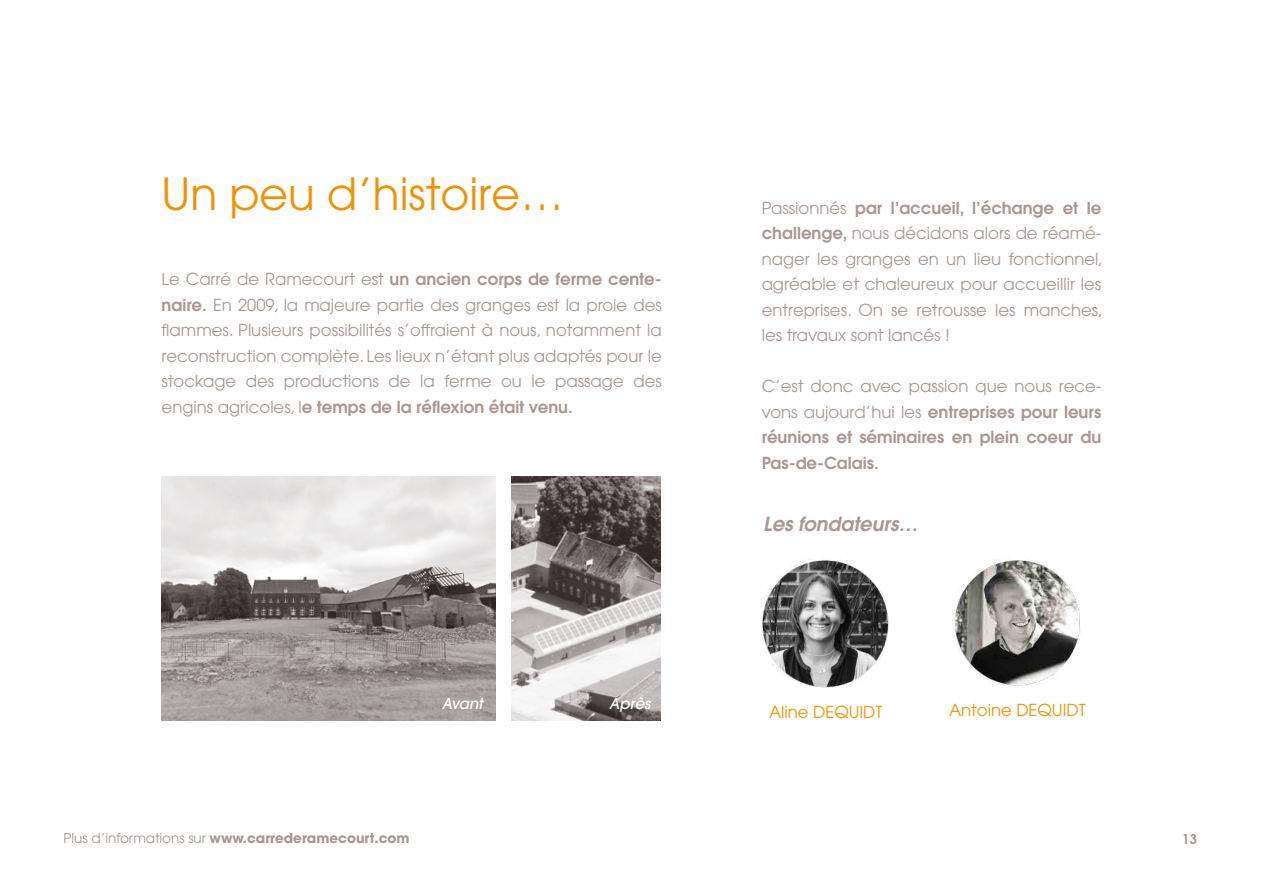
<style>
.page{position:relative;width:1263px;height:893px;background:#fff}
.page>*{position:absolute;margin:0;border:0;box-sizing:border-box;transform-origin:0 0}
.t1{font:44.1px "Avant Garde";color:#f29206}
.t2{font:italic 600 19.5px "Avant Garde";color:#a99893}
.t3{font:16.5px/25.5px "Avant Garde";color:#a99893;text-align:justify}
.t4{font:600 16.5px/25.5px "Avant Garde";color:#a99893;text-align:justify}
.t5{font:16.5px "Avant Garde";color:#f29206}
.t6{font:italic 500 15px "Avant Garde";color:#fff}
.t7{font:700 13.5px "Avant Garde";color:#a99893}
.t8{font:600 13.5px "Avant Garde";color:#a99893}
.s1{font-weight:600}
.s2{font-weight:400}
</style>
<div class="page">
<img style="left:762px;top:560px;width:127px;height:128px">
<img style="left:954px;top:560px;width:126px;height:126px">
<img style="left:511px;top:476px;width:150px;height:244px">
<img style="left:162px;top:476px;width:334px;height:244px">
<h1 class="t1" style="left:162px;top:168px;width:404px">Un peu d’histoire…</h1>
<p class="t3" style="left:162px;top:266px;width:502px">Le Carré de Ramecourt est <span class="s1">un ancien corps de ferme cente&shy;naire.</span> En 2009, la majeure partie des granges est la proie des flammes. Plusieurs possibilités s’offraient à nous, notamment la reconstruction complète. Les lieux n’étant plus adaptés pour le stockage des productions de la ferme ou le passage des engins agricoles, l<span class="s1">e temps de la réflexion était venu.</span></p>
<p class="t6" style="left:442px;top:694px;width:42px">Avant</p>
<p class="t6" style="left:609px;top:694px;width:43px">Après</p>
<p class="t3" style="left:762px;top:195px;width:343px">Passionnés <span class="s1">par l’accueil, l’échange et le challenge,</span> nous décidons alors de réamé&shy;nager les granges en un lieu fonctionnel, agréable et chaleureux pour accueillir les entreprises. On se retrousse les manches, les travaux sont lancés !</p>
<p class="t4" style="left:762px;top:373px;width:341px"><span class="s2">C’est donc avec passion que nous rece&shy;vons aujourd’hui les</span> entreprises pour leurs réunions et séminaires en plein coeur du Pas-de-Calais.</p>
<p class="t2" style="left:763px;top:511px;width:156px">Les fondateurs…</p>
<p class="t5" style="left:769px;top:702px;width:115px">Aline DEQUIDT</p>
<p class="t5" style="left:949px;top:700px;width:138px">Antoine DEQUIDT</p>
<p class="t7" style="left:64px;top:829px;width:347px"><span class="s2">Plus d’informations sur</span> www.carrederamecourt.com</p>
<p class="t8" style="left:1182px;top:830px;width:17px">13</p>
</div>
